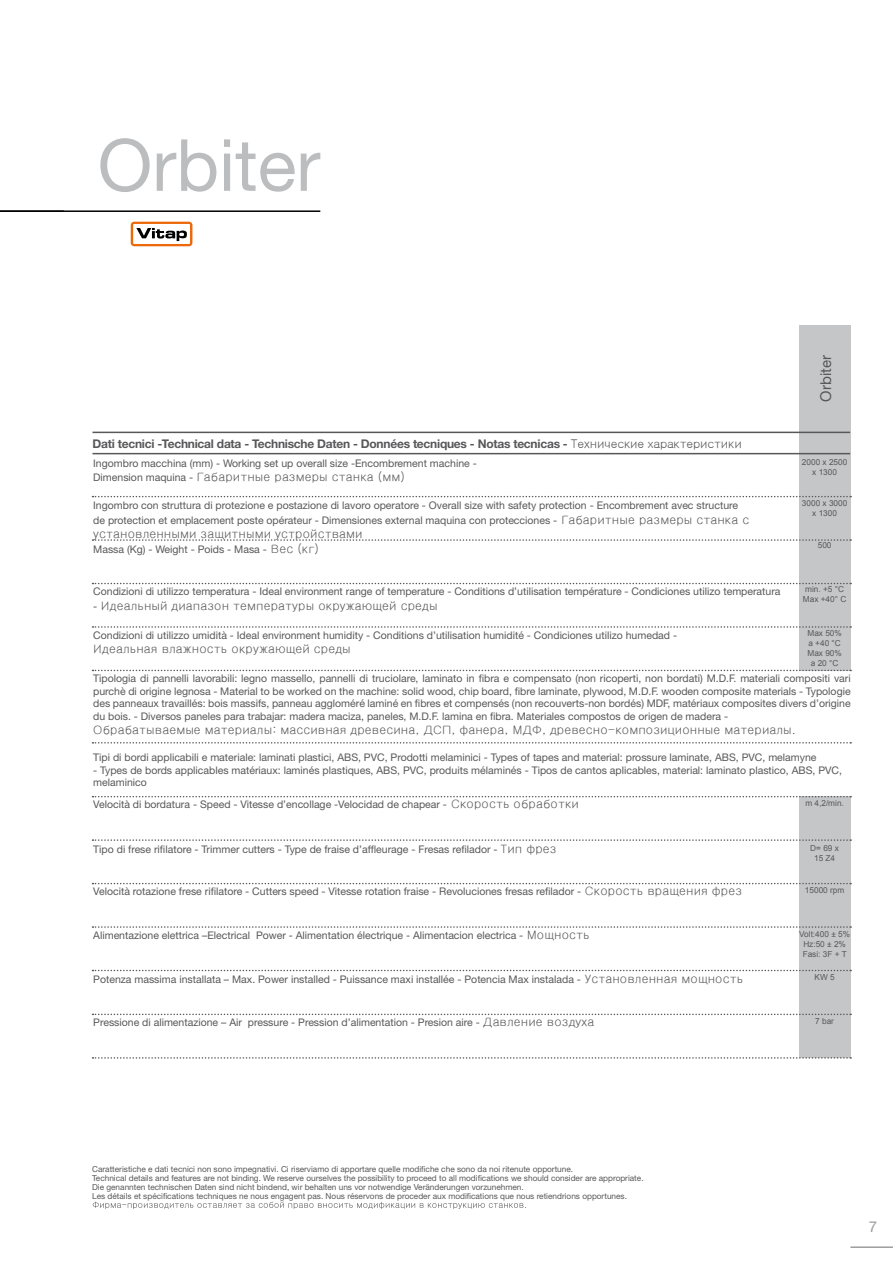
<style>
.page{position:relative;width:893px;height:1263px;background:#fff}
.page>*{position:absolute;margin:0;border:0;box-sizing:border-box;transform-origin:0 0}
.t1{font:72px "Helvetica Neue";color:#bcbdbe}
.t2{font:15px "Helvetica Neue";color:#58585a}
.t3{font:12px "Gulim";color:#58585a}
.t4{font:700 12px "Helvetica Neue";letter-spacing:-.02em;color:#58585a}
.t5{font:10.5px/12.6px "Helvetica Neue";color:#58585a}
.t6{font:8.25px/9px "Helvetica Neue";color:#58585a}
.t7{font:8.25px/9.9px "Arial";color:#58585a;text-align:center}
.s1{font-family:"Gulim";font-weight:400}
.s2{font-family:"Helvetica Neue";font-size:10.5px}
.s3{font-family:"Gulim";font-size:12px}
</style>
<div class="page">
<div style="left:799px;top:797px;width:51px;height:261px;background:#c5c6c8"></div>
<hr style="left:0;top:210px;width:320px;height:2px;background:#000">
<svg style="left:131px;top:222px;width:61px;height:24px"></svg>
<div style="left:799px;top:325px;width:51px;height:346px;background:#c5c6c8"></div>
<hr style="left:92px;top:453px;width:758px;height:1px;background:#58585a">
<svg style="left:92px;top:496px;width:759px;height:1px"></svg>
<svg style="left:92px;top:539px;width:759px;height:2px"></svg>
<svg style="left:92px;top:583px;width:759px;height:1px"></svg>
<svg style="left:92px;top:626px;width:759px;height:2px"></svg>
<hr style="left:92px;top:432px;width:758px;height:1px;background:#58585a">
<svg style="left:92px;top:670px;width:759px;height:1px"></svg>
<svg style="left:92px;top:742px;width:759px;height:1px"></svg>
<svg style="left:92px;top:796px;width:759px;height:1px"></svg>
<svg style="left:92px;top:839px;width:759px;height:2px"></svg>
<svg style="left:92px;top:883px;width:759px;height:1px"></svg>
<svg style="left:92px;top:926px;width:759px;height:2px"></svg>
<svg style="left:92px;top:970px;width:759px;height:1px"></svg>
<svg style="left:92px;top:1013px;width:759px;height:2px"></svg>
<svg style="left:92px;top:1057px;width:759px;height:2px"></svg>
<hr style="left:850px;top:1246px;width:43px;height:2px;background:#9c9d9f">
<svg style="left:93px;top:1201px;width:433px;height:8px"></svg>
<h1 class="t1" style="left:98px;top:122px;width:224px">Orbiter</h1>
<h2 class="t2" style="left:817px;top:402px;width:48px;rotate:-90deg">Orbiter</h2>
<p class="t4" style="left:92px;top:436px;width:651px">Dati tecnici -Technical data - Technische Daten - Données tecniques - Notas tecnicas - <span class="s1">Teхничecкиe xapaктepиcтики</span></p>
<p class="t5" style="left:93px;top:456px;width:385px">Ingombro macchina (mm) - Working set up overall size -Encombrement machine -</p>
<p class="t3" style="left:93px;top:470px;width:313px"><span class="s2">Dimension maquina -</span> Габаритные размеры станка (мм)</p>
<p class="t7" style="left:802px;top:457px;width:47px">2000 x 2500 x 1300</p>
<p class="t5" style="left:93px;top:498px;width:658px;line-height:14.4px">Ingombro con struttura di protezione e postazione di lavoro operatore - Overall size with safety protection - Encombrement avec structure de protection et emplacement poste opérateur - Dimensiones external maquina con protecciones - <span class="s3">Габаритные размеры станка с</span></p>
<p class="t3" style="left:93px;top:528px;width:271px">установленными защитными устройствами</p>
<p class="t7" style="left:802px;top:498px;width:47px">3000 x 3000 x 1300</p>
<p class="t5" style="left:93px;top:543px;width:227px">Massa (Kg) - Weight - Poids - Masa - <span class="s3">Вес (кг)</span></p>
<p class="t7" style="left:818px;top:540px;width:15px">500</p>
<p class="t5" style="left:93px;top:585px;width:689px">Condizioni di utilizzo temperatura - Ideal environment range of temperature - Conditions d’utilisation température - Condiciones utilizo temperatura</p>
<p class="t3" style="left:93px;top:599px;width:346px"><span class="s2">-</span> Идеальный диапазон температуры окружающей среды</p>
<p class="t7" style="left:803px;top:584px;width:45px;text-align:left">min. +5 °C<br>Max +40° C</p>
<p class="t7" style="left:807px;top:628px;width:36px">Max 50% a +40 °C<br>Max 90% a 20 °C</p>
<p class="t5" style="left:93px;top:672px;width:759px;text-align:justify">Tipologia di pannelli lavorabili: legno massello, pannelli di truciolare, laminato in fibra e compensato (non ricoperti, non bordati) M.D.F. materiali compositi vari purchè di origine legnosa - Material to be worked on the machine: solid wood, chip board, fibre laminate, plywood, M.D.F. wooden composite materials - Typologie des panneaux travaillés: bois massifs, panneau aggloméré laminé en fibres et compensés (non recouverts-non bordés) MDF, matériaux composites divers d’origine du bois. - Diversos paneles para trabajar: madera maciza, paneles, M.D.F. lamina en fibra. Materiales compostos de origen de madera -</p>
<p class="t3" style="left:93px;top:724px;width:704px">Обрабатываемые материалы: массивная древесина, ДСП, фанера, МДФ, древесно-композиционные материалы.</p>
<p class="t5" style="left:93px;top:628px;width:585px">Condizioni di utilizzo umidità - Ideal environment humidity - Conditions d’utilisation humidité - Condiciones utilizo humedad -</p>
<p class="t3" style="left:93px;top:643px;width:259px">Идеальная влажность окружающей среды</p>
<p class="t5" style="left:93px;top:751px;width:725px">Tipi di bordi applicabili e materiale: laminati plastici, ABS, PVC, Prodotti melaminici - Types of tapes and material: prossure laminate, ABS, PVC, melamyne</p>
<p class="t5" style="left:93px;top:763px;width:750px">- Types de bords applicables matériaux: laminés plastiques, ABS, PVC, produits mélaminés - Tipos de cantos aplicables, material: laminato plastico, ABS, PVC, melaminico</p>
<p class="t5" style="left:93px;top:797px;width:487px">Velocità di bordatura - Speed - Vitesse d’encollage -Velocidad de chapear - <span class="s3">Скорость обработки</span></p>
<p class="t7" style="left:805px;top:798px;width:40px">m 4,2/min.</p>
<p class="t5" style="left:93px;top:843px;width:465px">Tipo di frese rifilatore - Trimmer cutters - Type de fraise d’affleurage - Fresas refilador - <span class="s3">Тип фрез</span></p>
<p class="t7" style="left:810px;top:843px;width:30px">D= 69 x<br>15 Z4</p>
<p class="t5" style="left:93px;top:885px;width:650px">Velocità rotazione frese rifilatore - Cutters speed - Vitesse rotation fraise - Revoluciones fresas refilador - <span class="s3">Скорость вращения фрез</span></p>
<p class="t7" style="left:805px;top:885px;width:41px">15000 rpm</p>
<p class="t5" style="left:93px;top:929px;width:498px">Alimentazione elettrica –Electrical Power - Alimentation électrique - Alimentacion electrica - <span class="s3">Мощность</span></p>
<p class="t7" style="left:799px;top:929px;width:52px">Volt:400 ± 5%<br>Hz:50 ± 2%<br>Fasi: 3F + T</p>
<p class="t5" style="left:93px;top:972px;width:652px">Potenza massima installata – Max. Power installed - Puissance maxi installée - Potencia Max instalada - <span class="s3">Установленная мощность</span></p>
<p class="t7" style="left:814px;top:972px;width:22px">KW 5</p>
<p class="t5" style="left:93px;top:1016px;width:503px">Pressione di alimentazione – Air pressure - Pression d’alimentation - Presion aire - <span class="s3">Давление воздуха</span></p>
<p class="t7" style="left:815px;top:1016px;width:20px">7 bar</p>
<p class="t6" style="left:92px;top:1165px;width:553px">Caratteristiche e dati tecnici non sono impegnativi. Ci riserviamo di apportare quelle modifiche che sono da noi ritenute opportune.<br>Technical details and features are not binding. We reserve ourselves the possibility to proceed to all modifications we should consider are appropriate.<br>Die genannten technischen Daten sind nicht bindend, wir behalten uns vor notwendige Veränderungen vorzunehmen.<br>Les détails et spécifications techniques ne nous engagent pas. Nous réservons de proceder aux modifications que nous retiendrions opportunes.</p>
</div>
